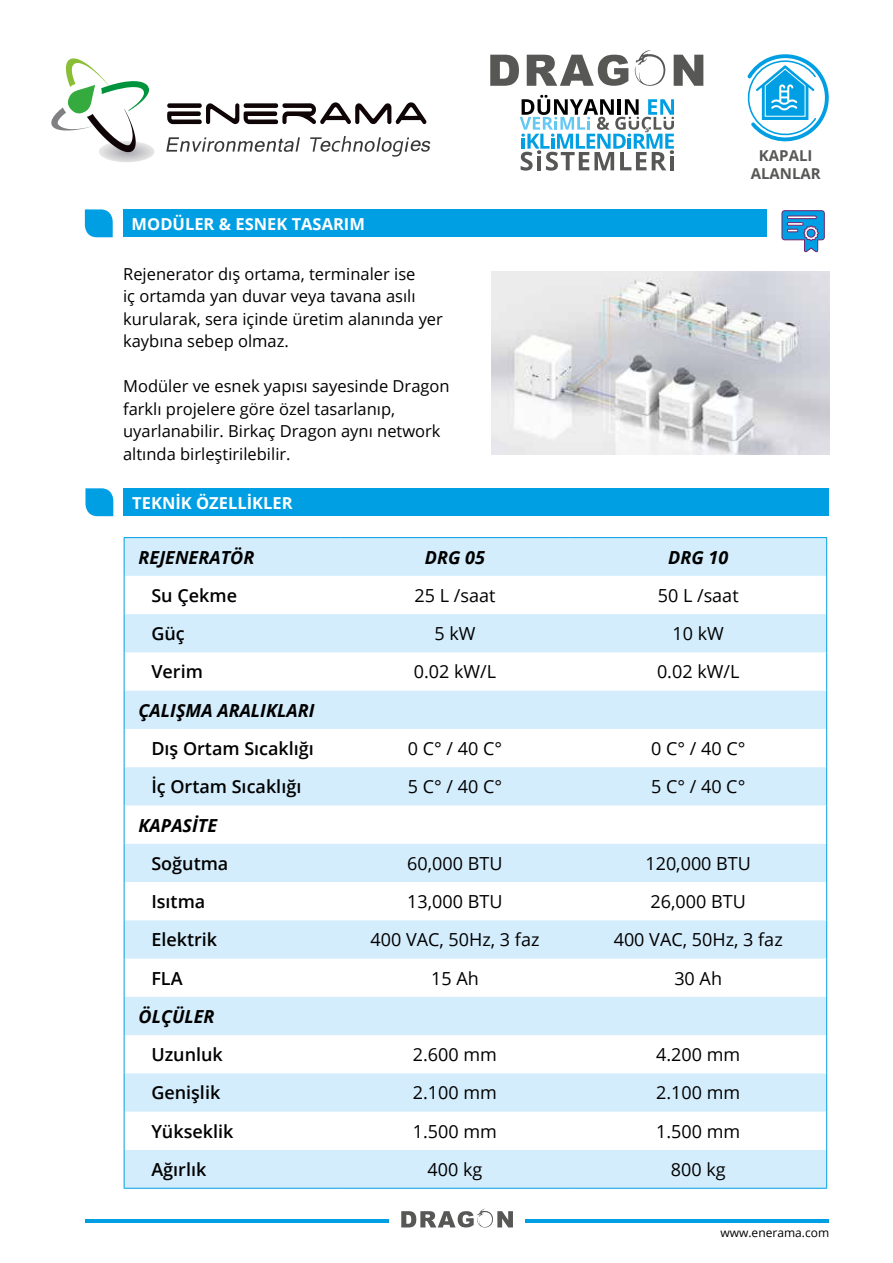
<style>
.page{position:relative;width:893px;height:1263px;background:#fff}
.page>*{position:absolute;margin:0;border:0;box-sizing:border-box;transform-origin:0 0}
.t1{font:18px "Open Sans";color:#000}
.t2{font:600 18px "Open Sans";color:#000}
.t3{font:italic 700 18px "Open Sans";color:#000}
.t4{font:16.5px/22.5px "Open Sans";color:#000}
.t5{font:700 16.5px "Open Sans";color:#fff}
.t6{font:700 15px/18px "Open Sans";color:#575756;text-align:center}
.t7{font:12px "Open Sans";color:#000}
</style>
<div class="page">
<svg style="left:401px;top:1208px;width:112px;height:20px"></svg>
<hr style="left:85px;top:1219px;width:304px;height:3px;background:#009fe3">
<hr style="left:526px;top:1219px;width:303px;height:3px;background:#009fe3">
<div style="left:123px;top:209px;width:644px;height:28px;background:#009fe3"></div>
<svg style="left:85px;top:209px;width:28px;height:28px"></svg>
<svg style="left:634px;top:50px;width:32px;height:36px"></svg>
<svg style="left:527px;top:55px;width:101px;height:31px"></svg>
<svg style="left:490px;top:55px;width:29px;height:31px"></svg>
<svg style="left:674px;top:55px;width:29px;height:31px"></svg>
<svg style="left:520px;top:95px;width:154px;height:76px"></svg>
<hr style="left:670px;top:156px;width:4px;height:14px;background:#575756">
<svg style="left:167px;top:102px;width:260px;height:23px"></svg>
<svg style="left:51px;top:58px;width:104px;height:104px"></svg>
<svg style="left:166px;top:137px;width:134px;height:15px"></svg>
<svg style="left:310px;top:136px;width:121px;height:21px"></svg>
<svg style="left:782px;top:211px;width:42px;height:41px"></svg>
<img style="left:492px;top:271px;width:337px;height:184px">
<svg style="left:747px;top:54px;width:82px;height:88px"></svg>
<div style="left:124px;top:488px;width:705px;height:28px;background:#009fe3"></div>
<svg style="left:85px;top:488px;width:28px;height:28px"></svg>
<svg style="left:125px;top:538px;width:701px;height:650px;fill:#d4edfc"></svg>
<hr style="left:124px;top:538px;width:1px;height:38px;background:#009fe3">
<hr style="left:124px;top:537px;width:216px;height:1px;background:#009fe3">
<hr style="left:340px;top:537px;width:230px;height:1px;background:#009fe3">
<hr style="left:570px;top:537px;width:257px;height:1px;background:#009fe3">
<hr style="left:826px;top:538px;width:1px;height:38px;background:#009fe3">
<hr style="left:124px;top:576px;width:1px;height:38px;background:#009fe3">
<hr style="left:124px;top:614px;width:1px;height:38px;background:#009fe3">
<hr style="left:124px;top:652px;width:1px;height:39px;background:#009fe3">
<hr style="left:124px;top:691px;width:1px;height:38px;background:#009fe3">
<hr style="left:124px;top:729px;width:1px;height:38px;background:#009fe3">
<hr style="left:124px;top:767px;width:1px;height:38px;background:#009fe3">
<hr style="left:124px;top:805px;width:1px;height:39px;background:#009fe3">
<hr style="left:124px;top:844px;width:1px;height:38px;background:#009fe3">
<hr style="left:124px;top:882px;width:1px;height:38px;background:#009fe3">
<hr style="left:124px;top:920px;width:1px;height:38px;background:#009fe3">
<hr style="left:124px;top:958px;width:1px;height:39px;background:#009fe3">
<hr style="left:124px;top:997px;width:1px;height:38px;background:#009fe3">
<hr style="left:124px;top:1035px;width:1px;height:38px;background:#009fe3">
<hr style="left:124px;top:1073px;width:1px;height:39px;background:#009fe3">
<hr style="left:124px;top:1112px;width:1px;height:38px;background:#009fe3">
<hr style="left:826px;top:576px;width:1px;height:38px;background:#009fe3">
<hr style="left:826px;top:614px;width:1px;height:38px;background:#009fe3">
<hr style="left:826px;top:652px;width:1px;height:39px;background:#009fe3">
<hr style="left:826px;top:691px;width:1px;height:38px;background:#009fe3">
<hr style="left:826px;top:729px;width:1px;height:38px;background:#009fe3">
<hr style="left:826px;top:767px;width:1px;height:38px;background:#009fe3">
<hr style="left:826px;top:805px;width:1px;height:39px;background:#009fe3">
<hr style="left:826px;top:844px;width:1px;height:38px;background:#009fe3">
<hr style="left:826px;top:882px;width:1px;height:38px;background:#009fe3">
<hr style="left:826px;top:920px;width:1px;height:38px;background:#009fe3">
<hr style="left:826px;top:958px;width:1px;height:39px;background:#009fe3">
<hr style="left:826px;top:997px;width:1px;height:38px;background:#009fe3">
<hr style="left:826px;top:1035px;width:1px;height:38px;background:#009fe3">
<hr style="left:826px;top:1073px;width:1px;height:39px;background:#009fe3">
<hr style="left:826px;top:1112px;width:1px;height:38px;background:#009fe3">
<hr style="left:124px;top:1150px;width:1px;height:38px;background:#009fe3">
<hr style="left:124px;top:1188px;width:216px;height:1px;background:#009fe3">
<hr style="left:340px;top:1188px;width:230px;height:1px;background:#009fe3">
<hr style="left:826px;top:1150px;width:1px;height:38px;background:#009fe3">
<hr style="left:570px;top:1188px;width:257px;height:1px;background:#009fe3">
<p class="t5" style="left:132px;top:212px;width:235px">MODÜLER &amp; ESNEK TASARIM</p>
<p class="t4" style="left:123px;top:262px;width:321px">Rejenerator dış ortama, terminaler ise<br>iç ortamda yan duvar veya tavana asılı kurularak, sera içinde üretim alanında yer kaybına sebep olmaz.</p>
<p class="t4" style="left:123px;top:374px;width:328px">Modüler ve esnek yapısı sayesinde Dragon farklı projelere göre özel tasarlanıp, uyarlanabilir. Birkaç Dragon aynı network altında birleştirilebilir.</p>
<p class="t6" style="left:751px;top:146px;width:72px">KAPALI<br>ALANLAR</p>
<p class="t5" style="left:132px;top:491px;width:162px">TEKNİK ÖZELLİKLER</p>
<p class="t3" style="left:139px;top:544px;width:117px">REJENERATÖR</p>
<p class="t3" style="left:425px;top:544px;width:62px">DRG 05</p>
<p class="t3" style="left:668px;top:544px;width:62px">DRG 10</p>
<p class="t2" style="left:151px;top:583px;width:87px">Su Çekme</p>
<p class="t1" style="left:415px;top:583px;width:82px">25 L /saat</p>
<p class="t1" style="left:658px;top:583px;width:82px">50 L /saat</p>
<p class="t2" style="left:151px;top:621px;width:35px">Güç</p>
<p class="t1" style="left:434px;top:621px;width:43px">5 kW</p>
<p class="t1" style="left:672px;top:621px;width:53px">10 kW</p>
<p class="t2" style="left:151px;top:659px;width:53px">Verim</p>
<p class="t1" style="left:414px;top:660px;width:84px">0.02 kW/L</p>
<p class="t1" style="left:657px;top:660px;width:84px">0.02 kW/L</p>
<p class="t3" style="left:139px;top:697px;width:177px">ÇALIŞMA ARALIKLARI</p>
<p class="t2" style="left:151px;top:736px;width:164px">Dış Ortam Sıcaklığı</p>
<p class="t1" style="left:408px;top:736px;width:96px">0 C° / 40 C°</p>
<p class="t1" style="left:651px;top:736px;width:96px">0 C° / 40 C°</p>
<p class="t2" style="left:151px;top:774px;width:152px">İç Ortam Sıcaklığı</p>
<p class="t1" style="left:408px;top:774px;width:96px">5 C° / 40 C°</p>
<p class="t1" style="left:651px;top:774px;width:96px">5 C° / 40 C°</p>
<p class="t3" style="left:139px;top:812px;width:80px">KAPASİTE</p>
<p class="t2" style="left:151px;top:851px;width:79px">Soğutma</p>
<p class="t1" style="left:407px;top:851px;width:97px">60,000 BTU</p>
<p class="t1" style="left:645px;top:851px;width:107px">120,000 BTU</p>
<p class="t2" style="left:151px;top:889px;width:55px">Isıtma</p>
<p class="t1" style="left:407px;top:889px;width:97px">13,000 BTU</p>
<p class="t1" style="left:651px;top:889px;width:97px">26,000 BTU</p>
<p class="t2" style="left:151px;top:927px;width:67px">Elektrik</p>
<p class="t1" style="left:370px;top:927px;width:171px">400 VAC, 50Hz, 3 faz</p>
<p class="t1" style="left:614px;top:927px;width:171px">400 VAC, 50Hz, 3 faz</p>
<p class="t2" style="left:151px;top:966px;width:33px">FLA</p>
<p class="t1" style="left:431px;top:966px;width:49px">15 Ah</p>
<p class="t1" style="left:674px;top:966px;width:49px">30 Ah</p>
<p class="t3" style="left:139px;top:1004px;width:77px">ÖLÇÜLER</p>
<p class="t2" style="left:151px;top:1042px;width:73px">Uzunluk</p>
<p class="t1" style="left:413px;top:1042px;width:86px">2.600 mm</p>
<p class="t1" style="left:656px;top:1042px;width:86px">4.200 mm</p>
<p class="t2" style="left:151px;top:1080px;width:70px">Genişlik</p>
<p class="t1" style="left:413px;top:1080px;width:86px">2.100 mm</p>
<p class="t1" style="left:656px;top:1080px;width:86px">2.100 mm</p>
<p class="t2" style="left:151px;top:1119px;width:84px">Yükseklik</p>
<p class="t1" style="left:413px;top:1119px;width:86px">1.500 mm</p>
<p class="t1" style="left:656px;top:1119px;width:86px">1.500 mm</p>
<p class="t2" style="left:151px;top:1157px;width:57px">Ağırlık</p>
<p class="t1" style="left:427px;top:1157px;width:56px">400 kg</p>
<p class="t1" style="left:671px;top:1157px;width:56px">800 kg</p>
<p class="t7" style="left:720px;top:1225px;width:110px">www.enerama.com</p>
</div>
